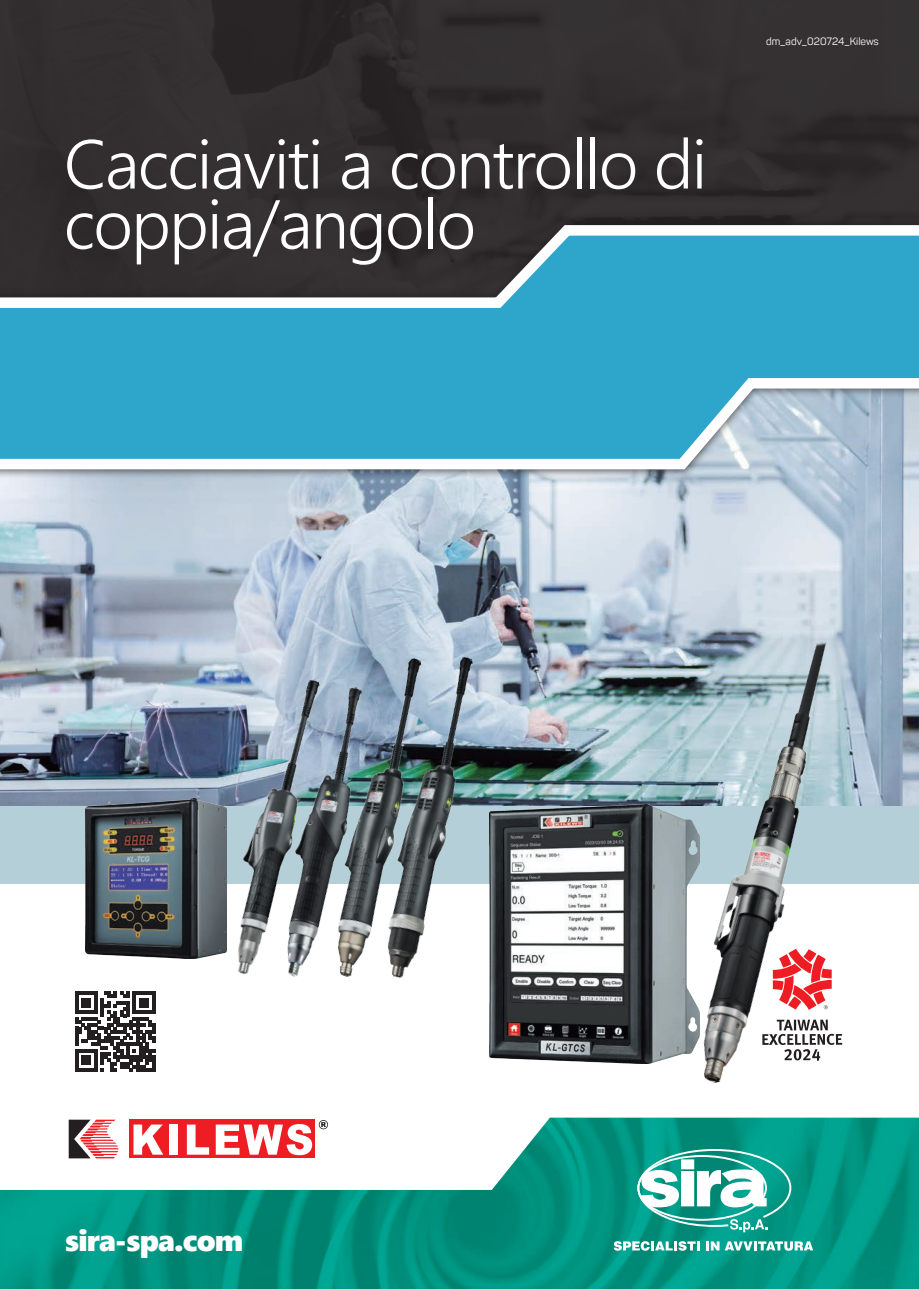
<style>
.page{position:relative;width:919px;height:1289px;background:#fff}
.page>*{position:absolute;margin:0;border:0;box-sizing:border-box;transform-origin:0 0}
.t1{font:300 69px/60px "Segoe UI";letter-spacing:-.025em;color:#fff}
.t2{font:30px "Segoe UI Black";letter-spacing:-.03em;color:#fff}
.t3{font:10.5px "Panton";color:#fff}
</style>
<div class="page">
<div style="left:0;top:0;width:918px;height:370px;background:#322f30"></div>
<img style="left:0;top:478px;width:918px;height:328px">
<div style="left:0;top:806px;width:918px;height:78px;background:#b4cfd8"></div>
<img style="left:86px;top:798px;width:99px;height:160px">
<img style="left:185px;top:678px;width:108px;height:281px">
<img style="left:238px;top:686px;width:55px;height:290px">
<img style="left:293px;top:657px;width:51px;height:320px">
<img style="left:344px;top:656px;width:175px;height:322px">
<img style="left:489px;top:804px;width:132px;height:259px">
<img style="left:621px;top:641px;width:290px;height:442px">
<img style="left:0;top:1117px;width:918px;height:171px">
<svg style="left:637px;top:1148px;width:154px;height:84px"></svg>
<svg style="left:613px;top:1241px;width:87px;height:9px"></svg>
<svg style="left:706px;top:1241px;width:107px;height:9px"></svg>
<div style="left:0;top:216px;width:918px;height:262px;background:#231f20;opacity:.85"></div>
<svg style="left:0;top:220px;width:918px;height:254px"></svg>
<svg style="left:75px;top:991px;width:80px;height:80px"></svg>
<p class="t1" style="left:64px;top:127px;width:644px">Cacciaviti a controllo di coppia/angolo</p>
<p class="t3" style="left:766px;top:35px;width:114px">dm_adv_020724_Kilews</p>
<p class="t2" style="left:65px;top:1218px;width:180px">sira-spa.com</p>
</div>
